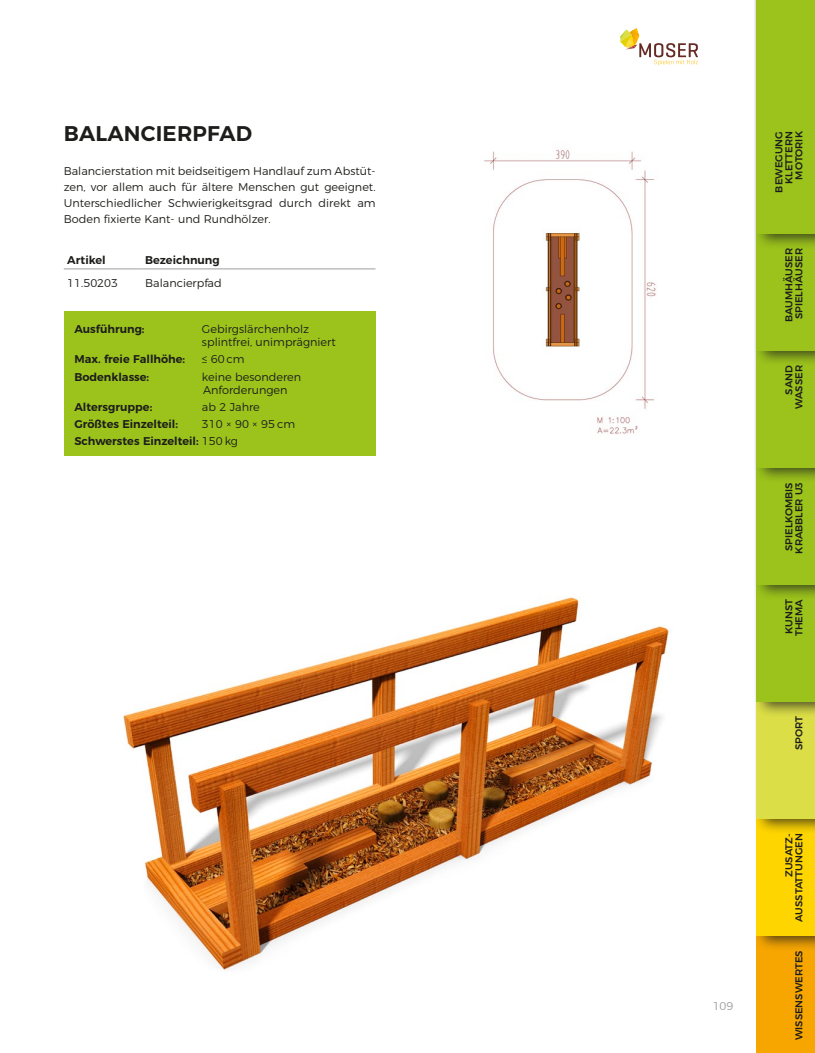
<style>
.page{position:relative;width:815px;height:1053px;background:#fff}
.page>*{position:absolute;margin:0;border:0;box-sizing:border-box;transform-origin:0 0}
.t1{font:600 21.25px "Montserrat";letter-spacing:.01em;color:#1d1d1b}
.t2{font:300 11.25px/16.2px "Montserrat";color:#1d1d1b}
.t3{font:600 11.25px/17px "Montserrat";color:#1d1d1b}
.t4{font:300 11.25px "Montserrat";color:#9d9d9c}
.t5{font:500 10px/10px "Montserrat";color:#1d1d1b;text-align:right}
.s1{font-weight:300}
</style>
<div class="page">
<img style="left:123px;top:597px;width:547px;height:374px">
<img style="left:484px;top:150px;width:172px;height:284px">
<hr style="left:64px;top:268px;width:78px;height:1px;background:#9d9d9c">
<hr style="left:142px;top:268px;width:233px;height:1px;background:#9d9d9c">
<div style="left:64px;top:311px;width:312px;height:145px;background:#9bc31c"></div>
<svg style="left:620px;top:28px;width:78px;height:38px"></svg>
<div style="left:756px;top:0;width:59px;height:1052px;background:#f7a600"></div>
<div style="left:754px;top:0;width:61px;height:951px;background:#1d1d1b;opacity:.75"></div>
<div style="left:756px;top:0;width:59px;height:935px;background:#ffd500"></div>
<div style="left:754px;top:0;width:61px;height:834px;background:#1d1d1b;opacity:.75"></div>
<div style="left:756px;top:0;width:59px;height:819px;background:#dbde46"></div>
<div style="left:754px;top:0;width:61px;height:717px;background:#1d1d1b;opacity:.75"></div>
<div style="left:756px;top:0;width:59px;height:702px;background:#9bc31c"></div>
<div style="left:754px;top:0;width:61px;height:600px;background:#1d1d1b;opacity:.75"></div>
<div style="left:756px;top:0;width:59px;height:585px;background:#9bc31c"></div>
<div style="left:754px;top:0;width:61px;height:483px;background:#1d1d1b;opacity:.75"></div>
<div style="left:756px;top:0;width:59px;height:468px;background:#9bc31c"></div>
<div style="left:754px;top:0;width:61px;height:366px;background:#1d1d1b;opacity:.75"></div>
<div style="left:756px;top:0;width:59px;height:351px;background:#9bc31c"></div>
<div style="left:754px;top:0;width:61px;height:249px;background:#1d1d1b;opacity:.75"></div>
<div style="left:756px;top:0;width:59px;height:234px;background:#9bc31c"></div>
<h1 class="t1" style="left:64px;top:116px;width:190px">BALANCIERPFAD</h1>
<p class="t2" style="left:64px;top:162px;width:313px;text-align:justify">Balancierstation mit beidseitigem Handlauf zum Abstüt&shy;zen, vor allem auch für ältere Menschen gut geeignet.<br>Unterschiedlicher Schwierigkeitsgrad durch direkt am Boden fixierte Kant- und Rundhölzer.</p>
<p class="t3" style="left:67px;top:250px;width:40px">Artikel</p>
<p class="t3" style="left:145px;top:250px;width:76px">Bezeichnung</p>
<p class="t2" style="left:67px;top:274px;width:52px">11.50203</p>
<p class="t2" style="left:145px;top:274px;width:78px">Balancierpfad</p>
<p class="t3" style="left:74px;top:319px;width:72px">Ausführung:</p>
<p class="t2" style="left:202px;top:321px;width:135px;line-height:13.5px">Gebirgslärchenholz splintfrei, unimprägniert</p>
<p class="t3" style="left:74px;top:350px;width:112px">Max. freie Fallhöhe:</p>
<p class="t2" style="left:202px;top:350px;width:44px">≤ 60 cm</p>
<p class="t3" style="left:74px;top:367px;width:76px">Bodenklasse:</p>
<p class="t2" style="left:202px;top:369px;width:101px;line-height:13.5px">keine besonderen<br>Anforderungen</p>
<p class="t3" style="left:74px;top:397px;width:79px">Altersgruppe:</p>
<p class="t2" style="left:202px;top:398px;width:59px">ab 2 Jahre</p>
<p class="t3" style="left:74px;top:415px;width:105px">Größtes Einzelteil:</p>
<p class="t3" style="left:74px;top:415px;width:222px;text-indent:128px"><span class="s1">310 × 90 × 95 cm<br></span>Schwerstes Einzelteil: <span class="s1">150 kg</span></p>
<p class="t4" style="left:713px;top:997px;width:22px">109</p>
<p class="t5" style="left:773px;top:192px;width:63px;rotate:-90deg">BEWEGUNG<br>KLETTERN<br>MOTORIK</p>
<p class="t5" style="left:783px;top:322px;width:76px;text-align:center;rotate:-90deg">BAUMHÄUSER<br>SPIELHÄUSER</p>
<p class="t5" style="left:783px;top:409px;width:45px;rotate:-90deg">SAND<br>WASSER</p>
<p class="t5" style="left:783px;top:553px;width:73px;text-align:left;rotate:-90deg">SPIELKOMBIS<br>KRABBLER U3</p>
<p class="t5" style="left:783px;top:636px;width:39px;text-align:left;rotate:-90deg">KUNST<br>THEMA</p>
<p class="t5" style="left:793px;top:750px;width:36px;rotate:-90deg">SPORT</p>
<p class="t5" style="left:783px;top:921px;width:90px;rotate:-90deg">ZUSATZ-<br>AUSSTATTUNGEN</p>
<p class="t5" style="left:793px;top:1040px;width:91px;rotate:-90deg">WISSENSWERTES</p>
</div>
